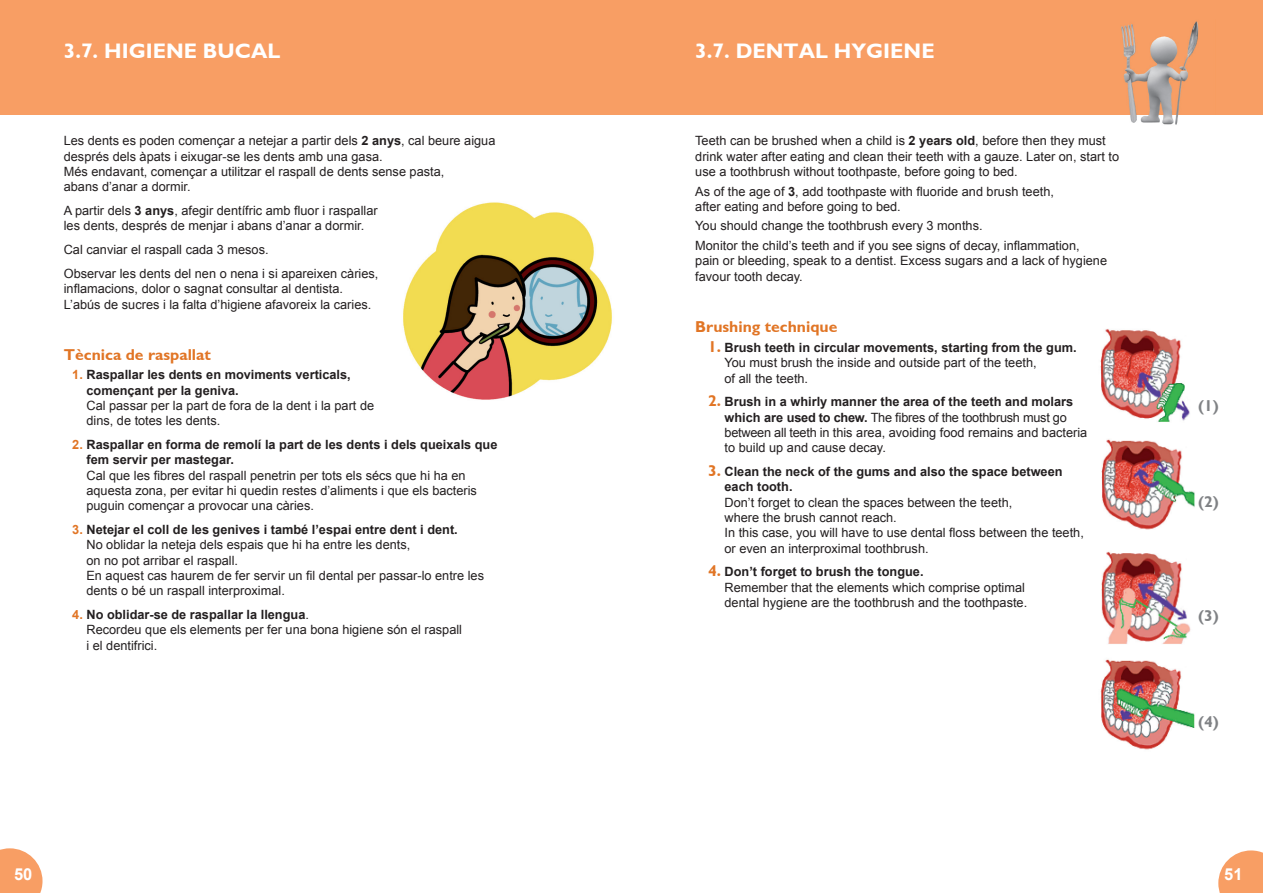
<style>
.page{position:relative;width:1263px;height:893px;background:#fff}
.page>*{position:absolute;margin:0;border:0;box-sizing:border-box;transform-origin:0 0}
.t1{font:700 21px "Gill Sans";color:#fff}
.t2{font:700 16.5px "Arial";color:#fff}
.t3{font:700 15.75px "Gill Sans";color:#e17525}
.t4{font:700 15.75px "Gill Sans";color:#808285}
.t5{font:12.75px/15.3px "Arial";color:#231f20}
.t6{font:700 12.75px/15.3px "Arial";color:#231f20}
.s1{font-weight:700}
.s2{color:#e17525}
.s3{font-weight:700;color:#e17525}
.s4{font-family:"Gill Sans";font-weight:700;font-size:15.75px;color:#e17525}
.s5{font-family:"Gill Sans";font-size:15.75px;color:#e17525}
</style>
<div class="page">
<div style="left:0;top:0;width:631px;height:115px;background:#f89e64"></div>
<div style="left:631px;top:0;width:632px;height:115px;background:#f89e64"></div>
<svg style="left:0;top:848px;width:43px;height:45px;background:#f9ac7a"></svg>
<svg style="left:1218px;top:850px;width:45px;height:43px;background:#f8ac7a"></svg>
<img style="left:1121px;top:21px;width:78px;height:104px">
<img style="left:1100px;top:329px;width:95px;height:421px">
<img style="left:403px;top:202px;width:209px;height:198px">
<h1 class="t1" style="left:64px;top:39px;width:218px">3.7. HIGIENE BUCAL</h1>
<p class="t5" style="left:64px;top:133px;width:433px">Les dents es poden començar a netejar a partir dels <span class="s1">2 anys</span>, cal beure aigua després dels àpats i eixugar-se les dents amb una gasa.<br>Més endavant, començar a utilitzar el raspall de dents sense pasta,<br>abans d’anar a dormir.</p>
<p class="t5" style="left:64px;top:203px;width:315px">A partir dels <span class="s1">3 anys</span>, afegir dentífric amb fluor i raspallar les dents, després de menjar i abans d’anar a dormir.</p>
<p class="t5" style="left:64px;top:238px;width:316px;line-height:23.9px">Cal canviar el raspall cada 3 mesos.<br>Observar les dents del nen o nena i si apareixen càries,</p>
<p class="t5" style="left:64px;top:281px;width:309px">inflamacions, dolor o sagnat consultar al dentista.<br>L’abús de sucres i la falta d’higiene afavoreix la caries.</p>
<p class="t3" style="left:64px;top:345px;width:149px">Tècnica de raspallat</p>
<p class="t6" style="left:86px;top:368px;width:266px;text-indent:-14px"><span class="s2">1.</span> Raspallar les dents en moviments verticals, començant per la geniva.</p>
<p class="t5" style="left:86px;top:398px;width:289px">Cal passar per la part de fora de la dent i la part de dins, de totes les dents.</p>
<p class="t6" style="left:86px;top:437px;width:412px;text-indent:-14px"><span class="s2">2.</span> Raspallar en forma de remolí la part de les dents i dels queixals que fem servir per mastegar.</p>
<p class="t5" style="left:86px;top:468px;width:392px">Cal que les fibres del raspall penetrin per tots els sécs que hi ha en aquesta zona, per evitar hi quedin restes d’aliments i que els bacteris puguin començar a provocar una càries.</p>
<p class="t5" style="left:86px;top:522px;width:399px;text-indent:-14px"><span class="s3">3.</span> <span class="s1">Netejar el coll de les genives i també l’espai entre dent i dent.<br></span>No oblidar la neteja dels espais que hi ha entre les dents,<br>on no pot arribar el raspall.<br>En aquest cas haurem de fer servir un fil dental per passar-lo entre les dents o bé un raspall interproximal.</p>
<p class="t5" style="left:86px;top:607px;width:377px;text-indent:-14px"><span class="s3">4.</span> <span class="s1">No oblidar-se de raspallar la llengua</span>.<br>Recordeu que els elements per fer una bona higiene són el raspall i el dentifrici.</p>
<h1 class="t1" style="left:695px;top:39px;width:241px">3.7. DENTAL HYGIENE</h1>
<p class="t5" style="left:695px;top:133px;width:425px">Teeth can be brushed when a child is <span class="s1">2 years old</span>, before then they must drink water after eating and clean their teeth with a gauze. Later on, start to use a toothbrush without toothpaste, before going to bed.</p>
<p class="t5" style="left:695px;top:184px;width:360px">As of the age of <span class="s1">3</span>, add toothpaste with fluoride and brush teeth, after eating and before going to bed.</p>
<p class="t5" style="left:695px;top:216px;width:386px;line-height:19.5px">You should change the toothbrush every 3 months.<br>Monitor the child’s teeth and if you see signs of decay, inflammation,</p>
<p class="t5" style="left:695px;top:253px;width:413px">pain or bleeding, speak to a dentist. Excess sugars and a lack of hygiene favour tooth decay.</p>
<p class="t3" style="left:695px;top:318px;width:144px">Brushing technique</p>
<p class="t5" style="left:724px;top:340px;width:354px;text-indent:-17px"><span class="s4">1.</span> <span class="s1">Brush teeth in circular movements, starting from the gum.<br></span>You must brush the inside and outside part of the teeth,<br>of all the teeth.</p>
<p class="t5" style="left:724px;top:394px;width:364px;text-indent:-17px"><span class="s4">2.</span> <span class="s1">Brush in a whirly manner the area of the teeth and molars which are used to chew.</span> The fibres of the toothbrush must go between all teeth in this area, avoiding food remains and bacteria to build up and cause decay.</p>
<p class="t6" style="left:724px;top:464px;width:339px;text-indent:-17px"><span class="s5">3.</span> Clean the neck of the gums and also the space between each tooth.</p>
<p class="t5" style="left:724px;top:495px;width:361px">Don’t forget to clean the spaces between the teeth,<br>where the brush cannot reach.<br>In this case, you will have to use dental floss between the teeth, or even an interproximal toothbrush.</p>
<p class="t5" style="left:724px;top:564px;width:304px;text-indent:-17px"><span class="s4">4.</span> <span class="s1">Don’t forget to brush the tongue.<br></span>Remember that the elements which comprise optimal dental hygiene are the toothbrush and the toothpaste.</p>
<p class="t4" style="left:1198px;top:396px;width:22px">(1)</p>
<p class="t4" style="left:1198px;top:492px;width:22px">(2)</p>
<p class="t4" style="left:1198px;top:607px;width:22px">(3)</p>
<p class="t4" style="left:1198px;top:712px;width:22px">(4)</p>
<p class="t2" style="left:14px;top:863px;width:20px">50</p>
<p class="t2" style="left:1224px;top:863px;width:20px">51</p>
</div>
